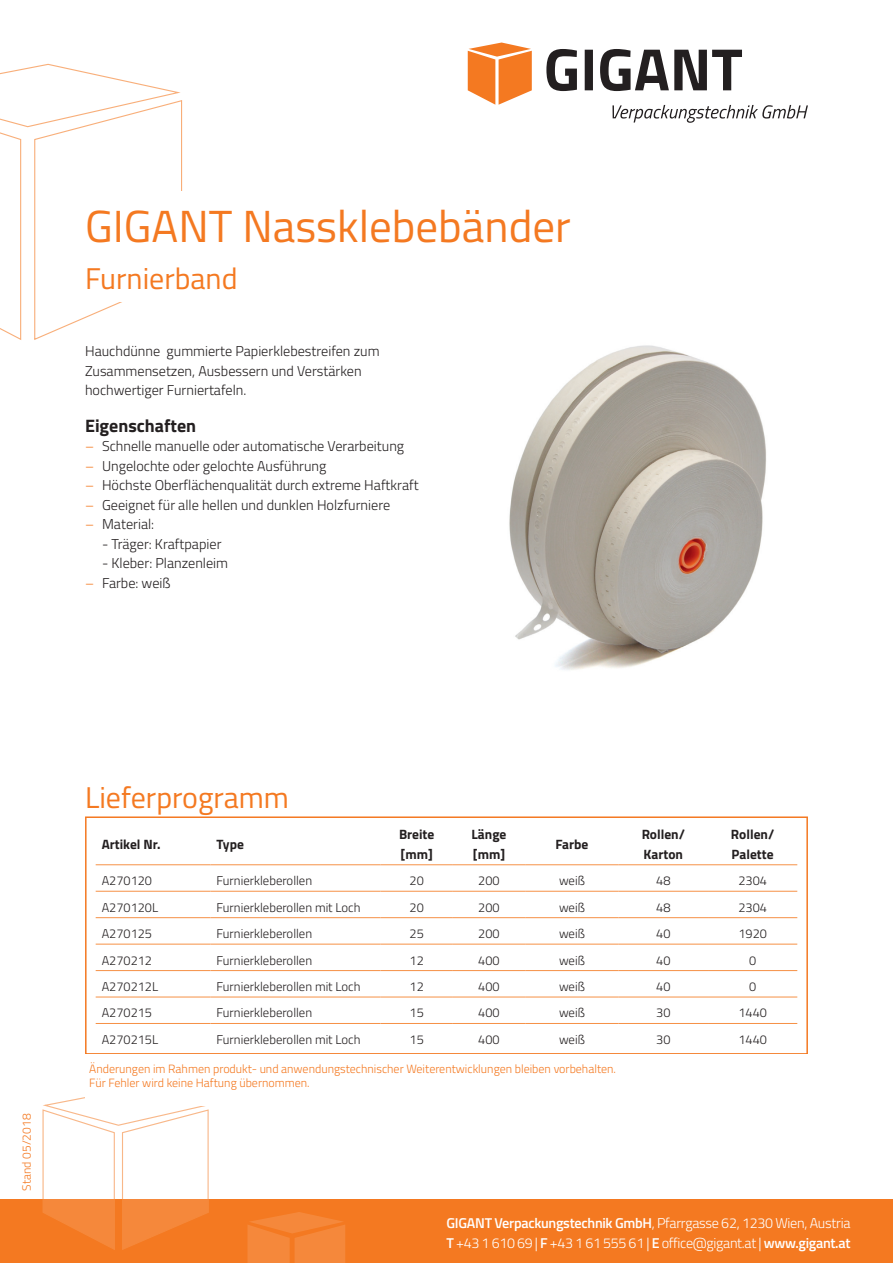
<style>
.page{position:relative;width:893px;height:1263px;background:#fff}
.page>*{position:absolute;margin:0;border:0;box-sizing:border-box;transform-origin:0 0}
.t1{font:45px "Titillium Web";color:#f47921}
.t2{font:30px "Titillium Web";color:#f47921}
.t3{font:700 18px "Titillium Web";color:#231f20}
.t4{font:300 14.25px/19.5px "Titillium Web";color:#231f20}
.t5{font:300 14.25px/19.5px "Titillium Web";letter-spacing:-.02em;color:#fff}
.t6{font:700 13.5px/19.5px "Titillium Web";color:#231f20}
.t7{font:300 12.75px "Titillium Web";color:#231f20}
.t8{font:300 12px/14.4px "Titillium Web";color:#f47921}
.s1{color:#f47921}
.s2{font-weight:600}
</style>
<div class="page">
<div style="left:0;top:1199px;width:893px;height:64px;background:#f47921"></div>
<svg style="left:0;top:63px;width:183px;height:277px"></svg>
<svg style="left:247px;top:1212px;width:98px;height:51px"></svg>
<svg style="left:42px;top:1097px;width:167px;height:153px"></svg>
<img style="left:509px;top:345px;width:257px;height:325px">
<div style="left:85px;top:191px;width:723px;height:64px;background:#fff"></div>
<div style="left:85px;top:255px;width:723px;height:47px;background:#fff"></div>
<hr style="left:96px;top:864px;width:114px;height:1px;background:#f69146">
<hr style="left:210px;top:864px;width:171px;height:1px;background:#f69146">
<hr style="left:381px;top:864px;width:72px;height:1px;background:#f69146">
<hr style="left:453px;top:864px;width:72px;height:1px;background:#f69146">
<hr style="left:525px;top:864px;width:94px;height:1px;background:#f69146">
<hr style="left:619px;top:864px;width:89px;height:1px;background:#f69146">
<hr style="left:708px;top:864px;width:89px;height:1px;background:#f69146">
<hr style="left:96px;top:891px;width:114px;height:1px;background:#f69146">
<hr style="left:210px;top:891px;width:171px;height:1px;background:#f69146">
<hr style="left:381px;top:891px;width:72px;height:1px;background:#f69146">
<hr style="left:453px;top:891px;width:72px;height:1px;background:#f69146">
<hr style="left:525px;top:891px;width:94px;height:1px;background:#f69146">
<hr style="left:619px;top:891px;width:89px;height:1px;background:#f69146">
<hr style="left:708px;top:891px;width:89px;height:1px;background:#f69146">
<hr style="left:96px;top:917px;width:114px;height:1px;background:#f69146">
<hr style="left:210px;top:917px;width:171px;height:1px;background:#f69146">
<hr style="left:381px;top:917px;width:72px;height:1px;background:#f69146">
<hr style="left:453px;top:917px;width:72px;height:1px;background:#f69146">
<hr style="left:525px;top:917px;width:94px;height:1px;background:#f69146">
<hr style="left:619px;top:917px;width:89px;height:1px;background:#f69146">
<hr style="left:708px;top:917px;width:89px;height:1px;background:#f69146">
<hr style="left:96px;top:944px;width:114px;height:1px;background:#f69146">
<hr style="left:210px;top:944px;width:171px;height:1px;background:#f69146">
<hr style="left:381px;top:944px;width:72px;height:1px;background:#f69146">
<hr style="left:453px;top:944px;width:72px;height:1px;background:#f69146">
<hr style="left:525px;top:944px;width:94px;height:1px;background:#f69146">
<hr style="left:619px;top:944px;width:89px;height:1px;background:#f69146">
<hr style="left:708px;top:944px;width:89px;height:1px;background:#f69146">
<hr style="left:96px;top:970px;width:114px;height:1px;background:#f69146">
<hr style="left:210px;top:970px;width:171px;height:1px;background:#f69146">
<hr style="left:381px;top:970px;width:72px;height:1px;background:#f69146">
<hr style="left:453px;top:970px;width:72px;height:1px;background:#f69146">
<hr style="left:525px;top:970px;width:94px;height:1px;background:#f69146">
<hr style="left:619px;top:970px;width:89px;height:1px;background:#f69146">
<hr style="left:708px;top:970px;width:89px;height:1px;background:#f69146">
<hr style="left:96px;top:997px;width:114px;height:1px;background:#f69146">
<hr style="left:210px;top:997px;width:171px;height:1px;background:#f69146">
<hr style="left:381px;top:997px;width:72px;height:1px;background:#f69146">
<hr style="left:453px;top:997px;width:72px;height:1px;background:#f69146">
<hr style="left:525px;top:997px;width:94px;height:1px;background:#f69146">
<hr style="left:619px;top:997px;width:89px;height:1px;background:#f69146">
<hr style="left:708px;top:997px;width:89px;height:1px;background:#f69146">
<hr style="left:96px;top:1023px;width:114px;height:1px;background:#f69146">
<hr style="left:210px;top:1023px;width:171px;height:1px;background:#f69146">
<hr style="left:381px;top:1023px;width:72px;height:1px;background:#f69146">
<hr style="left:453px;top:1023px;width:72px;height:1px;background:#f69146">
<hr style="left:525px;top:1023px;width:94px;height:1px;background:#f69146">
<hr style="left:619px;top:1023px;width:89px;height:1px;background:#f69146">
<hr style="left:708px;top:1023px;width:89px;height:1px;background:#f69146">
<div style="left:85px;top:816px;width:723px;height:238px;border:2px solid #f47921"></div>
<div style="left:85px;top:1054px;width:723px;height:52px;background:#fff"></div>
<svg style="left:546px;top:49px;width:196px;height:42px"></svg>
<svg style="left:468px;top:43px;width:64px;height:62px"></svg>
<svg style="left:612px;top:105px;width:196px;height:18px"></svg>
<h1 class="t1" style="left:85px;top:194px;width:487px">GIGANT Nassklebebänder</h1>
<h2 class="t2" style="left:85px;top:257px;width:154px">Furnierband</h2>
<p class="t4" style="left:85px;top:341px;width:296px">Hauchdünne gummierte Papierklebestreifen zum<br>Zusammensetzen, Ausbessern und Verstärken hochwertiger Furniertafeln.</p>
<p class="t3" style="left:85px;top:412px;width:113px">Eigenschaften</p>
<p class="t4" style="left:85px;top:436px;width:321px"><span class="s1">–</span> Schnelle manuelle oder automatische Verarbeitung</p>
<p class="t4" style="left:85px;top:455px;width:243px"><span class="s1">–</span> Ungelochte oder gelochte Ausführung</p>
<p class="t4" style="left:85px;top:475px;width:335px"><span class="s1">–</span> Höchste Oberflächenqualität durch extreme Haftkraft</p>
<p class="t4" style="left:85px;top:494px;width:307px"><span class="s1">–</span> Geeignet für alle hellen und dunklen Holzfurniere</p>
<p class="t4" style="left:85px;top:514px;width:71px"><span class="s1">–</span> Material:</p>
<p class="t4" style="left:102px;top:533px;width:121px">- Träger: Kraftpapier</p>
<p class="t4" style="left:102px;top:553px;width:128px">- Kleber: Planzenleim</p>
<p class="t4" style="left:85px;top:572px;width:87px"><span class="s1">–</span> Farbe: weiß</p>
<p class="t8" style="left:19px;top:1191px;width:78px;rotate:-90deg">Stand 05/2018</p>
<h2 class="t2" style="left:85px;top:775px;width:205px">Lieferprogramm</h2>
<p class="t6" style="left:102px;top:834px;width:61px">Artikel Nr.</p>
<p class="t6" style="left:216px;top:834px;width:29px">Type</p>
<p class="t6" style="left:399px;top:824px;width:37px">Breite [mm]</p>
<p class="t6" style="left:472px;top:824px;width:36px">Länge [mm]</p>
<p class="t6" style="left:555px;top:834px;width:35px">Farbe</p>
<p class="t6" style="left:642px;top:824px;width:45px">Rollen/<br>Karton</p>
<p class="t6" style="left:731px;top:824px;width:45px">Rollen/<br>Palette</p>
<p class="t7" style="left:102px;top:871px;width:52px">A270120</p>
<p class="t7" style="left:216px;top:871px;width:97px">Furnierkleberollen</p>
<p class="t7" style="left:410px;top:871px;width:16px">20</p>
<p class="t7" style="left:478px;top:871px;width:23px">200</p>
<p class="t7" style="left:559px;top:871px;width:27px">weiß</p>
<p class="t7" style="left:656px;top:871px;width:16px">48</p>
<p class="t7" style="left:738px;top:871px;width:30px">2304</p>
<p class="t7" style="left:102px;top:898px;width:58px">A270120L</p>
<p class="t7" style="left:216px;top:898px;width:146px">Furnierkleberollen mit Loch</p>
<p class="t7" style="left:410px;top:898px;width:16px">20</p>
<p class="t7" style="left:478px;top:898px;width:23px">200</p>
<p class="t7" style="left:559px;top:898px;width:27px">weiß</p>
<p class="t7" style="left:656px;top:898px;width:16px">48</p>
<p class="t7" style="left:738px;top:898px;width:30px">2304</p>
<p class="t7" style="left:102px;top:924px;width:52px">A270125</p>
<p class="t7" style="left:216px;top:924px;width:97px">Furnierkleberollen</p>
<p class="t7" style="left:410px;top:924px;width:16px">25</p>
<p class="t7" style="left:478px;top:924px;width:23px">200</p>
<p class="t7" style="left:559px;top:924px;width:27px">weiß</p>
<p class="t7" style="left:656px;top:924px;width:16px">40</p>
<p class="t7" style="left:738px;top:924px;width:30px">1920</p>
<p class="t7" style="left:102px;top:951px;width:52px">A270212</p>
<p class="t7" style="left:216px;top:951px;width:97px">Furnierkleberollen</p>
<p class="t7" style="left:410px;top:951px;width:16px">12</p>
<p class="t7" style="left:478px;top:951px;width:23px">400</p>
<p class="t7" style="left:559px;top:951px;width:27px">weiß</p>
<p class="t7" style="left:656px;top:951px;width:16px">40</p>
<p class="t7" style="left:749px;top:951px;width:9px">0</p>
<p class="t7" style="left:102px;top:977px;width:58px">A270212L</p>
<p class="t7" style="left:216px;top:977px;width:146px">Furnierkleberollen mit Loch</p>
<p class="t7" style="left:410px;top:977px;width:16px">12</p>
<p class="t7" style="left:478px;top:977px;width:23px">400</p>
<p class="t7" style="left:559px;top:977px;width:27px">weiß</p>
<p class="t7" style="left:656px;top:977px;width:16px">40</p>
<p class="t7" style="left:749px;top:977px;width:9px">0</p>
<p class="t7" style="left:102px;top:1004px;width:52px">A270215</p>
<p class="t7" style="left:216px;top:1004px;width:97px">Furnierkleberollen</p>
<p class="t7" style="left:410px;top:1004px;width:16px">15</p>
<p class="t7" style="left:478px;top:1004px;width:23px">400</p>
<p class="t7" style="left:559px;top:1004px;width:27px">weiß</p>
<p class="t7" style="left:656px;top:1004px;width:16px">30</p>
<p class="t7" style="left:738px;top:1004px;width:30px">1440</p>
<p class="t7" style="left:102px;top:1030px;width:58px">A270215L</p>
<p class="t7" style="left:216px;top:1030px;width:146px">Furnierkleberollen mit Loch</p>
<p class="t7" style="left:410px;top:1030px;width:16px">15</p>
<p class="t7" style="left:478px;top:1030px;width:23px">400</p>
<p class="t7" style="left:559px;top:1030px;width:27px">weiß</p>
<p class="t7" style="left:656px;top:1030px;width:16px">30</p>
<p class="t7" style="left:738px;top:1030px;width:30px">1440</p>
<p class="t8" style="left:89px;top:1060px;width:528px">Änderungen im Rahmen produkt- und anwendungstechnischer Weiterentwicklungen bleiben vorbehalten.<br>Für Fehler wird keine Haftung übernommen.</p>
<p class="t5" style="left:446px;top:1213px;width:405px"><span class="s2">GIGANT Verpackungstechnik GmbH</span>, Pfarrgasse 62, 1230 Wien, Austria<br><span class="s2">T</span> +43 1 610 69 | <span class="s2">F</span> +43 1 61 555 61 | <span class="s2">E</span> office@gigant.at | <span class="s2">www.gigant.at</span></p>
</div>
